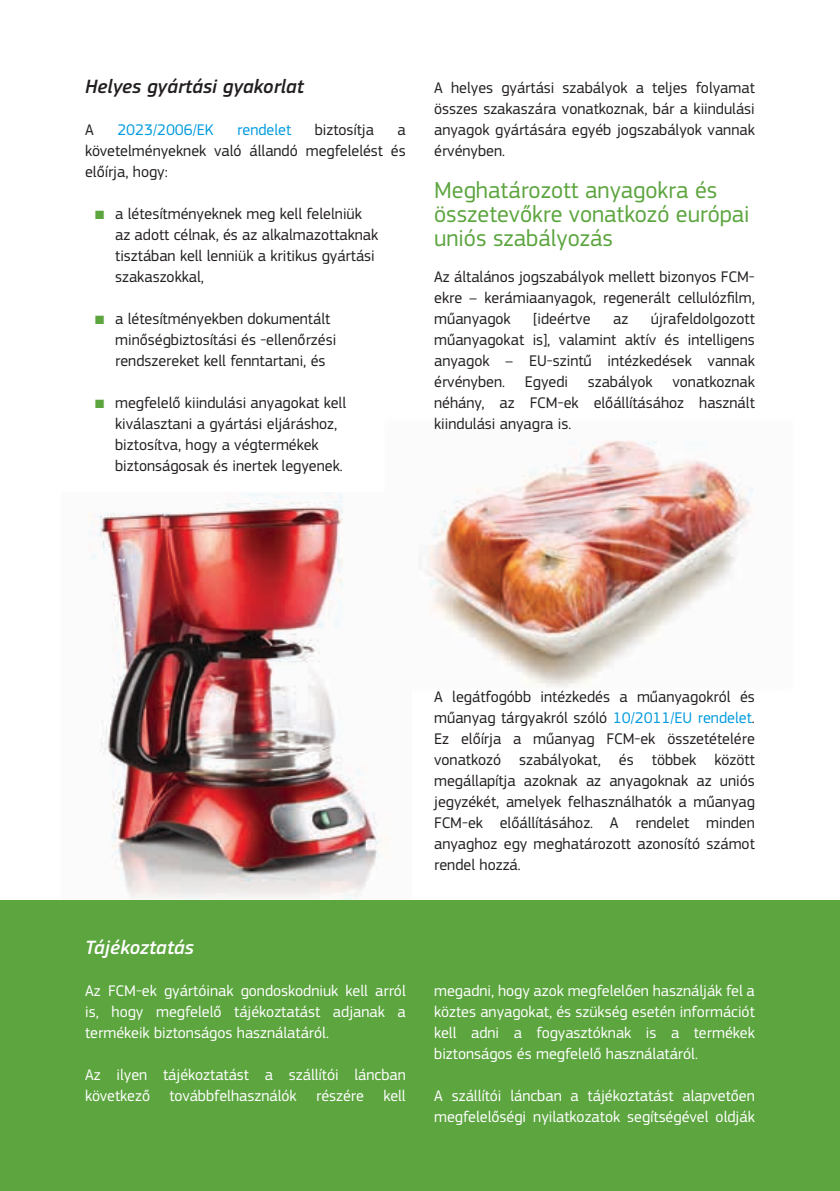
<style>
.page{position:relative;width:840px;height:1191px;background:#fff}
.page>*{position:absolute;margin:0;border:0;box-sizing:border-box;transform-origin:0 0}
.t1{font:24px/24px "EC Square Sans Pro";color:#5ca53f}
.t2{font:italic 500 20px "EC Square Sans Pro";color:#231f20}
.t3{font:italic 500 20px "EC Square Sans Pro";color:#fff}
.t4{font:16px/21px "EC Square Sans Pro";color:#231f20;text-align:justify}
.t5{font:16px/21px "EC Square Sans Pro";color:#fff;text-align:justify}
.t6{font:16px "EC Square Sans Pro";color:#009bdf}
.s1{color:#5ca53f}
.s2{color:#009bdf}
</style>
<div class="page">
<img style="left:419px;top:441px;width:334px;height:247px">
<img style="left:62px;top:492px;width:349px;height:409px">
<div style="left:0;top:901px;width:839px;height:290px;background:#5ca53f"></div>
<p class="t2" style="left:85px;top:75px;width:220px">Helyes gyártási gyakorlat</p>
<p class="t4" style="left:85px;top:119px;width:10px">A</p>
<p class="t6" style="left:117px;top:120px;width:98px">2023/2006/EK</p>
<p class="t6" style="left:237px;top:120px;width:55px">rendelet</p>
<p class="t4" style="left:314px;top:119px;width:61px">biztosítja</p>
<p class="t4" style="left:85px;top:119px;width:322px;text-indent:312px">a követelményeknek való állandó megfelelést és előírja, hogy:</p>
<p class="t4" style="left:115px;top:203px;width:264px;text-align:left;text-indent:-20px"><span class="s1">■</span> a létesítményeknek meg kell felelniük az adott célnak, és az alkalmazottaknak tisztában kell lenniük a kritikus gyártási szakaszokkal,</p>
<p class="t4" style="left:115px;top:308px;width:222px;text-align:left;text-indent:-20px"><span class="s1">■</span> a létesítményekben dokumentált minőségbiztosítási és -ellenőrzési rendszereket kell fenntartani, és</p>
<p class="t4" style="left:115px;top:392px;width:232px;text-align:left;text-indent:-20px"><span class="s1">■</span> megfelelő kiindulási anyagokat kell kiválasztani a gyártási eljáráshoz, biztosítva, hogy a végtermékek biztonságosak és inertek legyenek.</p>
<p class="t4" style="left:434px;top:77px;width:322px">A helyes gyártási szabályok a teljes folyamat összes szakaszára vonatkoznak, bár a kiindulási anyagok gyártására egyéb jogszabályok vannak érvényben.</p>
<h1 class="t1" style="left:434px;top:178px;width:317px">Meghatározott anyagokra és összetevőkre vonatkozó európai uniós szabályozás</h1>
<p class="t4" style="left:434px;top:266px;width:322px">Az általános jogszabályok mellett bizonyos FCM&shy;ekre – kerámiaanyagok, regenerált cellulózfilm, műanyagok</p>
<p class="t4" style="left:434px;top:308px;width:322px;text-indent:216px">újrafeldolgozott műanyagokat is], valamint aktív és intelligens anyagok – EU-szintű intézkedések vannak érvényben. Egyedi szabályok vonatkoznak néhány, az FCM-ek előállításához használt kiindulási anyagra is.</p>
<p class="t4" style="left:533px;top:308px;width:59px">[ideértve</p>
<p class="t4" style="left:612px;top:308px;width:17px">az</p>
<p class="t3" style="left:85px;top:936px;width:110px">Tájékoztatás</p>
<p class="t5" style="left:85px;top:980px;width:322px">Az FCM-ek gyártóinak gondoskodniuk kell arról is, hogy megfelelő tájékoztatást adjanak a termékeik biztonságos használatáról.</p>
<p class="t5" style="left:85px;top:1064px;width:322px">Az ilyen tájékoztatást a szállítói láncban következő továbbfelhasználók részére kell</p>
<p class="t4" style="left:434px;top:686px;width:322px">A legátfogóbb intézkedés a műanyagokról és műanyag tárgyakról szóló <span class="s2">10/2011/EU rendelet</span>.<br>Ez előírja a műanyag FCM-ek összetételére vonatkozó szabályokat, és többek között megállapítja azoknak az anyagoknak az uniós jegyzékét, amelyek felhasználhatók a műanyag FCM-ek előállításához. A rendelet minden anyaghoz egy meghatározott azonosító számot rendel hozzá.</p>
<p class="t5" style="left:434px;top:980px;width:322px">megadni, hogy azok megfelelően használják fel a köztes anyagokat, és szükség esetén információt kell adni a fogyasztóknak is a termékek biztonságos és megfelelő használatáról.</p>
<p class="t5" style="left:434px;top:1085px;width:322px">A szállítói láncban a tájékoztatást alapvetően megfelelőségi nyilatkozatok segítségével oldják</p>
</div>
